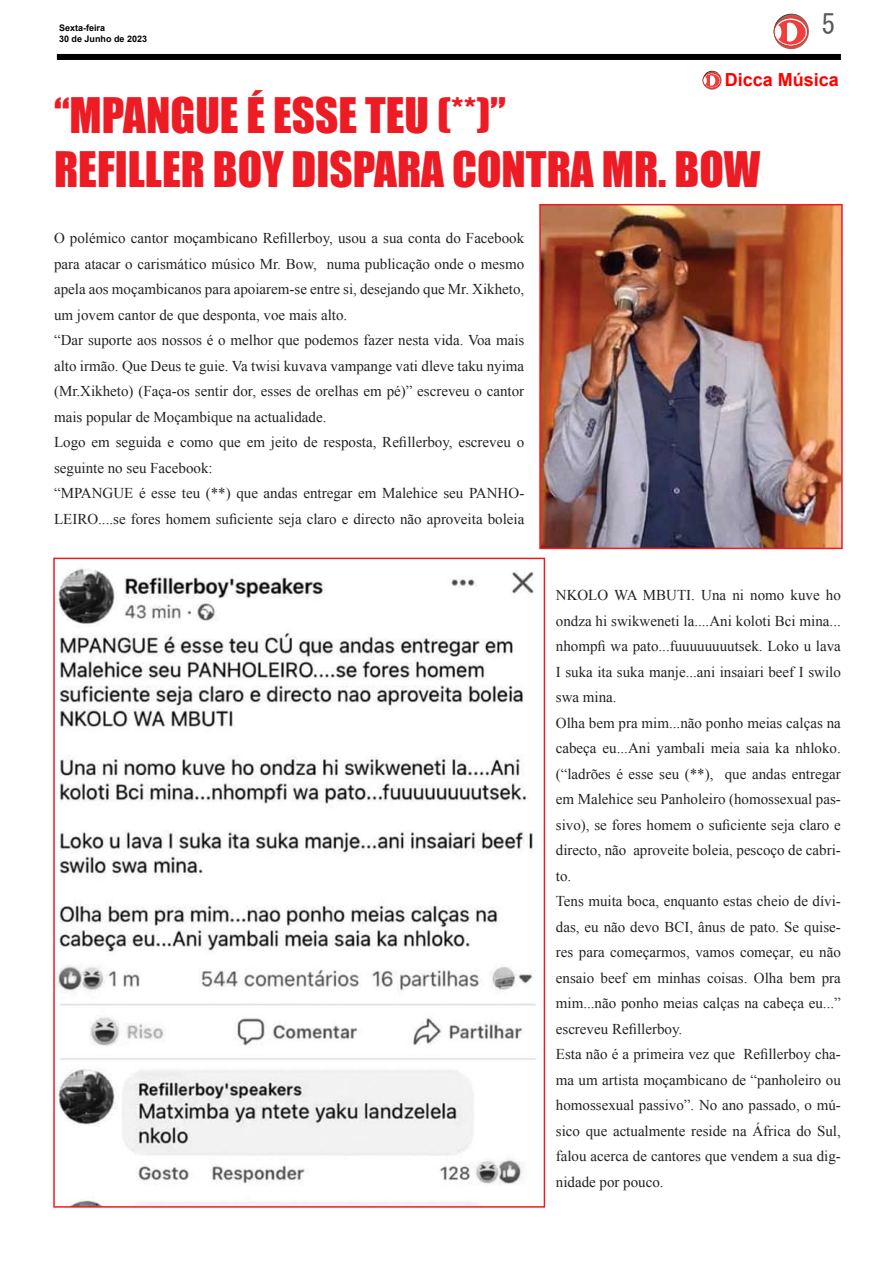
<style>
.page{position:relative;width:893px;height:1263px;background:#fff}
.page>*{position:absolute;margin:0;border:0;box-sizing:border-box;transform-origin:0 0}
.t1{font:45px/54px "Impact";color:#ed1c24}
.t2{font:27px "MS Gothic";color:#58595b}
.t3{font:700 18px "Arial";color:#fe0000}
.t4{font:15px/25.5px "Times New Roman";color:#222}
.t5{font:700 9px/10.8px "Arial";color:#000}
</style>
<div class="page">
<div style="left:57px;top:54px;width:784px;height:6px;background:#000"></div>
<svg style="left:774px;top:14px;width:35px;height:35px"></svg>
<svg style="left:774px;top:18px;width:33px;height:28px"></svg>
<div style="left:774px;top:18px;width:34px;height:28px;border:1px solid #d9322f;border-radius:50%"></div>
<svg style="left:776px;top:20px;width:30px;height:25px"></svg>
<div style="left:775px;top:26px;width:6px;height:13px;background:#fff;border-radius:50%"></div>
<div style="left:782px;top:23px;width:15px;height:19px;background:#fff;border-radius:50%"></div>
<hr style="left:782px;top:22px;width:4px;height:20px;background:#ef3e3d">
<svg style="left:703px;top:71px;width:18px;height:19px"></svg>
<div style="left:703px;top:73px;width:18px;height:15px;border:1px solid #d9322f;border-radius:50%"></div>
<svg style="left:704px;top:74px;width:16px;height:13px"></svg>
<svg style="left:707px;top:76px;width:8px;height:10px"></svg>
<svg style="left:704px;top:75px;width:5px;height:11px"></svg>
<img style="left:57px;top:568px;width:479px;height:637px">
<div style="left:53px;top:558px;width:492px;height:650px;border:2px solid #ed1c24"></div>
<img style="left:542px;top:207px;width:298px;height:339px">
<div style="left:539px;top:204px;width:304px;height:345px;border:2px solid #ed1c24"></div>
<p class="t5" style="left:59px;top:23px;width:90px">Sexta-feira<br>30 de Junho de 2023</p>
<h2 class="t2" style="left:822px;top:11px;width:15px">5</h2>
<p class="t3" style="left:725px;top:68px;width:116px">Dicca Música</p>
<h1 class="t1" style="left:54px;top:87px;width:708px">“MPANGUE É ESSE TEU (**)”<br>REFILLER BOY DISPARA CONTRA MR. BOW</h1>
<p class="t4" style="left:54px;top:225px;width:472px">O polémico cantor moçambicano Refillerboy, usou a sua conta do Facebook para atacar o carismático músico Mr. Bow, numa publicação onde o mesmo apela aos moçambicanos para apoiarem-se entre si, desejando que Mr. Xikheto, um jovem cantor de que desponta, voe mais alto.<br>“Dar suporte aos nossos é o melhor que podemos fazer nesta vida. Voa mais alto irmão. Que Deus te guie. Va twisi kuvava vampange vati dleve taku nyima (Mr.Xikheto) (Faça-os sentir dor, esses de orelhas em pé)” escreveu o cantor mais popular de Moçambique na actualidade.<br>Logo em seguida e como que em jeito de resposta, Refillerboy, escreveu o seguinte no seu Facebook:<br>“MPANGUE é esse teu (**) que andas entregar em Malehice seu PANHO-LEIRO....se fores homem suficiente seja claro e directo não aproveita boleia</p>
<p class="t4" style="left:556px;top:582px;width:287px">NKOLO WA MBUTI. Una ni nomo kuve ho ondza hi swikweneti la....Ani koloti Bci mina... nhompfi wa pato...fuuuuuuuutsek. Loko u lava I suka ita suka manje...ani insaiari beef I swilo swa mina.<br>Olha bem pra mim...não ponho meias calças na cabeça eu...Ani yambali meia saia ka nhloko. (“ladrões é esse seu (**), que andas entregar em Malehice seu Panholeiro (homossexual pas&shy;sivo), se fores homem o suficiente seja claro e directo, não aproveite boleia, pescoço de cabri&shy;to.<br>Tens muita boca, enquanto estas cheio de dívi&shy;das, eu não devo BCI, ânus de pato. Se quise&shy;res para começarmos, vamos começar, eu não ensaio beef em minhas coisas. Olha bem pra mim...não ponho meias calças na cabeça eu...” escreveu Refillerboy.<br>Esta não é a primeira vez que Refillerboy cha&shy;ma um artista moçambicano de “panholeiro ou homossexual passivo”. No ano passado, o mú&shy;sico que actualmente reside na África do Sul, falou acerca de cantores que vendem a sua dig&shy;nidade por pouco.</p>
</div>
